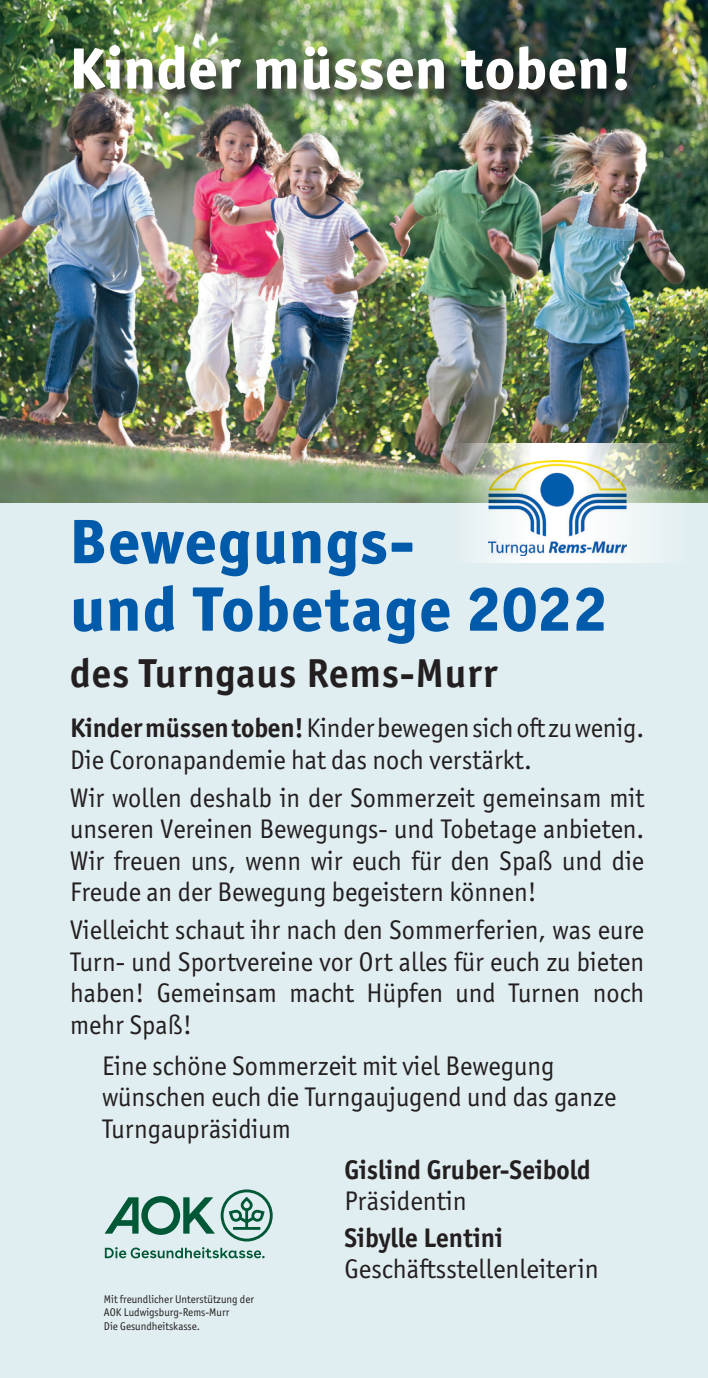
<style>
.page{position:relative;width:708px;height:1378px;background:#fff}
.page>*{position:absolute;margin:0;border:0;box-sizing:border-box;transform-origin:0 0}
.t1{font:800 63px/67.5px "Officina Sans ITC Pro";letter-spacing:.02em;color:#015aaa}
.t2{font:800 58.5px "Officina Sans ITC Pro";letter-spacing:.01em;color:#fff}
.t3{font:700 40.5px "Officina Sans ITC Pro";letter-spacing:.02em;color:#231f20}
.t4{font:27px/31.5px "Officina Sans ITC Pro";color:#231f20}
.t5{font:700 27px "Officina Sans ITC Pro";color:#231f20}
.t6{font:11.25px/13.5px "Officina Sans ITC Pro";color:#231f20}
.s1{font-weight:700}
</style>
<div class="page">
<div style="left:0;top:500px;width:708px;height:878px;background:#e1eef1"></div>
<img style="left:0;top:0;width:708px;height:502px">
<div style="left:73px;top:45px;width:567px;height:58px;background:#231f20;opacity:.75"></div>
<svg style="left:556px;top:443px;width:133px;height:120px"></svg>
<svg style="left:453px;top:443px;width:103px;height:120px"></svg>
<img style="left:489px;top:460px;width:138px;height:95px">
<svg style="left:105px;top:1189px;width:168px;height:52px"></svg>
<svg style="left:105px;top:1247px;width:160px;height:11px"></svg>
<h2 class="t2" style="left:70px;top:31px;width:563px">Kinder müssen toben!</h2>
<h1 class="t1" style="left:70px;top:507px;width:539px">Bewegungs-<br>und Tobetage 2022</h1>
<h3 class="t3" style="left:70px;top:648px;width:429px">des Turngaus Rems-Murr</h3>
<p class="t4" style="left:70px;top:712px;width:575px"><span class="s1">Kinder müssen toben!</span> Kinder bewegen sich oft zu wenig.<br>Die Coronapandemie hat das noch verstärkt.</p>
<p class="t4" style="left:70px;top:781px;width:576px;text-align:justify">Wir wollen deshalb in der Sommerzeit gemeinsam mit unseren Vereinen Bewegungs- und Tobetage anbieten.<br>Wir freuen uns, wenn wir euch für den Spaß und die Freude an der Bewegung begeistern können!</p>
<p class="t4" style="left:70px;top:914px;width:576px;text-align:justify">Vielleicht schaut ihr nach den Sommerferien, was eure Turn- und Sportvereine vor Ort alles für euch zu bieten haben! Gemeinsam macht Hüpfen und Turnen noch mehr Spaß!</p>
<p class="t4" style="left:102px;top:1049px;width:516px">Eine schöne Sommerzeit mit viel Bewegung wünschen euch die Turngaujugend und das ganze<br>Turngaupräsidium</p>
<p class="t5" style="left:344px;top:1153px;width:248px">Gislind Gruber-Seibold</p>
<p class="t4" style="left:344px;top:1185px;width:124px">Präsidentin</p>
<p class="t5" style="left:344px;top:1220px;width:160px">Sibylle Lentini</p>
<p class="t4" style="left:344px;top:1253px;width:256px">Geschäftsstellenleiterin</p>
<p class="t6" style="left:104px;top:1292px;width:152px">Mit freundlicher Unterstützung der<br>AOK Ludwigsburg-Rems-Murr<br>Die Gesundheitskasse.</p>
</div>
